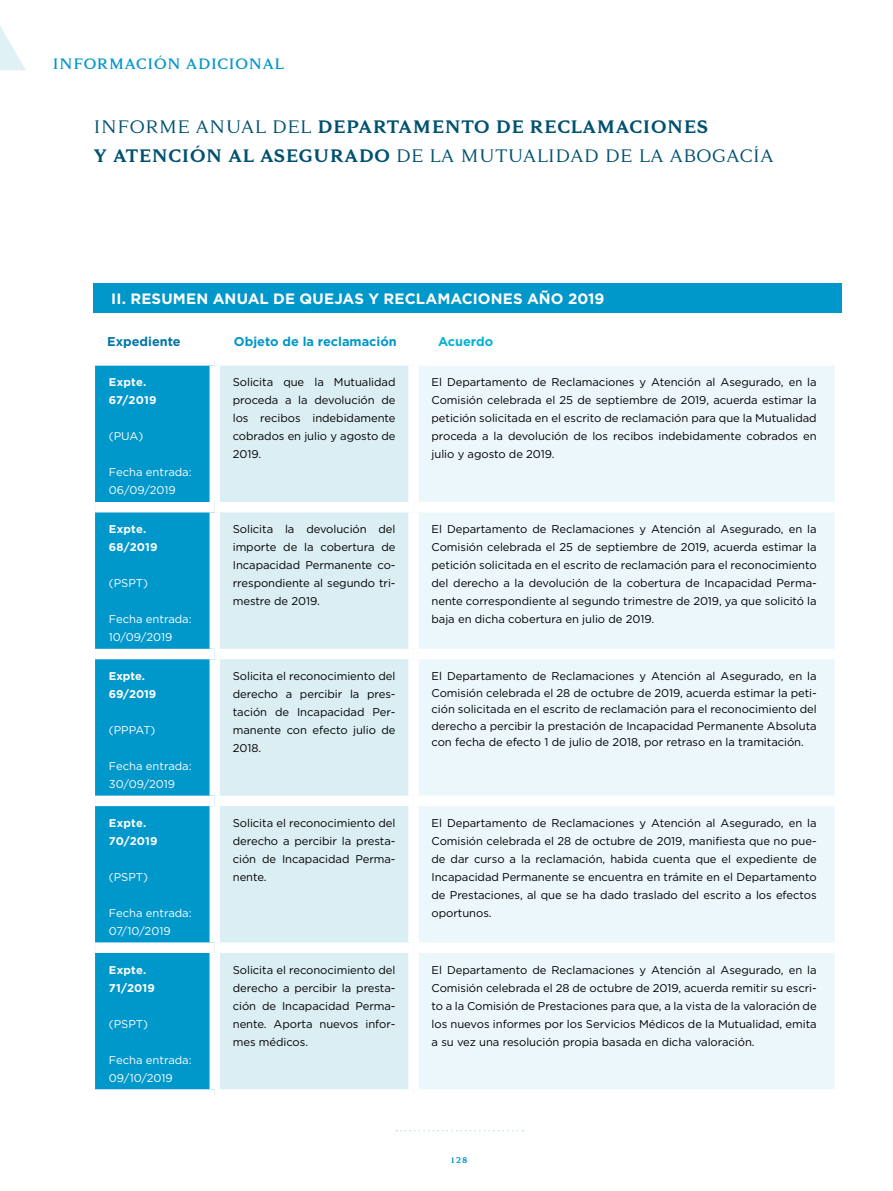
<style>
.page{position:relative;width:893px;height:1191px;background:#fff}
.page>*{position:absolute;margin:0;border:0;box-sizing:border-box;transform-origin:0 0}
.t1{font:700 18px/29.2px "Tautz";color:#005170}
.t2{font:700 15px "Gotham";letter-spacing:.01em;color:#fff}
.t3{font:500 15px "Tautz";letter-spacing:.01em;color:#0097ca}
.t4{font:700 12.75px "Gotham";color:#0097ca}
.t5{font:700 12.75px "Gotham";color:#0075a9}
.t6{font:700 12.75px "Gotham";color:#00b2d8}
.t7{font:11.25px/18px "Gotham";letter-spacing:-.005em;color:#000;text-align:justify}
.t8{font:11.25px/18px "Gotham";color:#fff}
.t9{font:700 11.25px/18px "Gotham";letter-spacing:.02em;color:#fff}
.t10{font:700 11.25px/18px "Gotham";color:#fff}
.t11{font:700 8.25px "Tautz";color:#0097ca}
.s1{font-weight:400}
</style>
<div class="page">
<svg style="left:396px;top:1130px;width:127px;height:1px"></svg>
<svg style="left:0;top:26px;width:26px;height:44px"></svg>
<div style="left:95px;top:366px;width:115px;height:723px;background:#0097ca"></div>
<div style="left:220px;top:366px;width:188px;height:723px;background:#daeef4"></div>
<div style="left:419px;top:366px;width:416px;height:723px;background:#ecf7fb"></div>
<div style="left:95px;top:502px;width:120px;height:10px;background:#fff"></div>
<div style="left:215px;top:502px;width:199px;height:10px;background:#fff"></div>
<div style="left:414px;top:502px;width:421px;height:10px;background:#fff"></div>
<div style="left:95px;top:649px;width:120px;height:10px;background:#fff"></div>
<div style="left:215px;top:649px;width:199px;height:10px;background:#fff"></div>
<div style="left:414px;top:649px;width:421px;height:10px;background:#fff"></div>
<div style="left:95px;top:795px;width:120px;height:11px;background:#fff"></div>
<div style="left:215px;top:795px;width:199px;height:11px;background:#fff"></div>
<div style="left:414px;top:795px;width:421px;height:11px;background:#fff"></div>
<div style="left:95px;top:942px;width:120px;height:11px;background:#fff"></div>
<div style="left:215px;top:942px;width:199px;height:11px;background:#fff"></div>
<div style="left:414px;top:942px;width:421px;height:11px;background:#fff"></div>
<div style="left:94px;top:283px;width:748px;height:30px;background:#0097ca"></div>
<h2 class="t3" style="left:53px;top:53px;width:233px">INFORMACIÓN ADICIONAL</h2>
<h1 class="t1" style="left:94px;top:111px;width:681px"><span class="s1">INFORME ANUAL DEL</span> DEPARTAMENTO DE RECLAMACIONES<br>Y ATENCIÓN AL ASEGURADO <span class="s1">DE LA MUTUALIDAD DE LA ABOGACÍA</span></h1>
<h2 class="t2" style="left:111px;top:289px;width:495px">II. RESUMEN ANUAL DE QUEJAS Y RECLAMACIONES AÑO 2019</h2>
<p class="t5" style="left:107px;top:333px;width:75px">Expediente</p>
<p class="t4" style="left:234px;top:333px;width:164px">Objeto de la reclamación</p>
<p class="t6" style="left:438px;top:333px;width:57px">Acuerdo</p>
<p class="t9" style="left:109px;top:373px;width:49px">Expte.<br>67/2019</p>
<p class="t8" style="left:109px;top:427px;width:36px">(PUA)</p>
<p class="t8" style="left:109px;top:463px;width:84px">Fecha entrada:<br>06/09/2019</p>
<p class="t9" style="left:109px;top:520px;width:50px">Expte.<br>68/2019</p>
<p class="t8" style="left:109px;top:574px;width:41px">(PSPT)</p>
<p class="t8" style="left:109px;top:610px;width:84px">Fecha entrada:<br>10/09/2019</p>
<p class="t10" style="left:109px;top:667px;width:49px">Expte.<br>69/2019</p>
<p class="t8" style="left:109px;top:721px;width:48px">(PPPAT)</p>
<p class="t8" style="left:109px;top:757px;width:84px">Fecha entrada:<br>30/09/2019</p>
<p class="t9" style="left:109px;top:814px;width:50px">Expte.<br>70/2019</p>
<p class="t8" style="left:109px;top:867px;width:41px">(PSPT)</p>
<p class="t8" style="left:109px;top:903px;width:84px">Fecha entrada:<br>07/10/2019</p>
<p class="t9" style="left:109px;top:960px;width:48px">Expte.<br>71/2019</p>
<p class="t8" style="left:109px;top:1014px;width:41px">(PSPT)</p>
<p class="t8" style="left:109px;top:1050px;width:84px">Fecha entrada:<br>09/10/2019</p>
<p class="t7" style="left:233px;top:373px;width:164px">Solicita que la Mutualidad proceda a la devolución de los recibos indebidamente cobrados en julio y agosto de 2019.</p>
<p class="t7" style="left:432px;top:373px;width:387px">El Departamento de Reclamaciones y Atención al Asegurado, en la Comisión celebrada el 25 de septiembre de 2019, acuerda estimar la petición solicitada en el escrito de reclamación para que la Mutualidad proceda a la devolución de los recibos indebidamente cobrados en julio y agosto de 2019.</p>
<p class="t7" style="left:233px;top:520px;width:164px">Solicita la devolución del importe de la cobertura de Incapacidad Permanente co&shy;rrespondiente al segundo tri&shy;mestre de 2019.</p>
<p class="t7" style="left:432px;top:520px;width:387px">El Departamento de Reclamaciones y Atención al Asegurado, en la Comisión celebrada el 25 de septiembre de 2019, acuerda estimar la petición solicitada en el escrito de reclamación para el reconocimiento del derecho a la devolución de la cobertura de Incapacidad Perma&shy;nente correspondiente al segundo trimestre de 2019, ya que solicitó la baja en dicha cobertura en julio de 2019.</p>
<p class="t7" style="left:233px;top:667px;width:164px">Solicita el reconocimiento del derecho a percibir la pres&shy;tación de Incapacidad Per&shy;manente con efecto julio de 2018.</p>
<p class="t7" style="left:432px;top:667px;width:387px;line-height:16.5px">El Departamento de Reclamaciones y Atención al Asegurado, en la Comisión celebrada el 28 de octubre de 2019, acuerda estimar la peti&shy;ción solicitada en el escrito de reclamación para el reconocimiento del derecho a percibir la prestación de Incapacidad Permanente Absoluta con fecha de efecto 1 de julio de 2018, por retraso en la tramitación.</p>
<p class="t7" style="left:233px;top:813px;width:164px">Solicita el reconocimiento del derecho a percibir la presta&shy;ción de Incapacidad Perma&shy;nente.</p>
<p class="t7" style="left:432px;top:813px;width:387px">El Departamento de Reclamaciones y Atención al Asegurado, en la Comisión celebrada el 28 de octubre de 2019, manifiesta que no pue&shy;de dar curso a la reclamación, habida cuenta que el expediente de Incapacidad Permanente se encuentra en trámite en el Departamento de Prestaciones, al que se ha dado traslado del escrito a los efectos oportunos.</p>
<p class="t7" style="left:233px;top:960px;width:164px">Solicita el reconocimiento del derecho a percibir la presta&shy;ción de Incapacidad Perma&shy;nente. Aporta nuevos infor&shy;mes médicos.</p>
<p class="t7" style="left:432px;top:960px;width:387px">El Departamento de Reclamaciones y Atención al Asegurado, en la Comisión celebrada el 28 de octubre de 2019, acuerda remitir su escri&shy;to a la Comisión de Prestaciones para que, a la vista de la valoración de los nuevos informes por los Servicios Médicos de la Mutualidad, emita a su vez una resolución propia basada en dicha valoración.</p>
<p class="t11" style="left:451px;top:1154px;width:18px">128</p>
</div>
